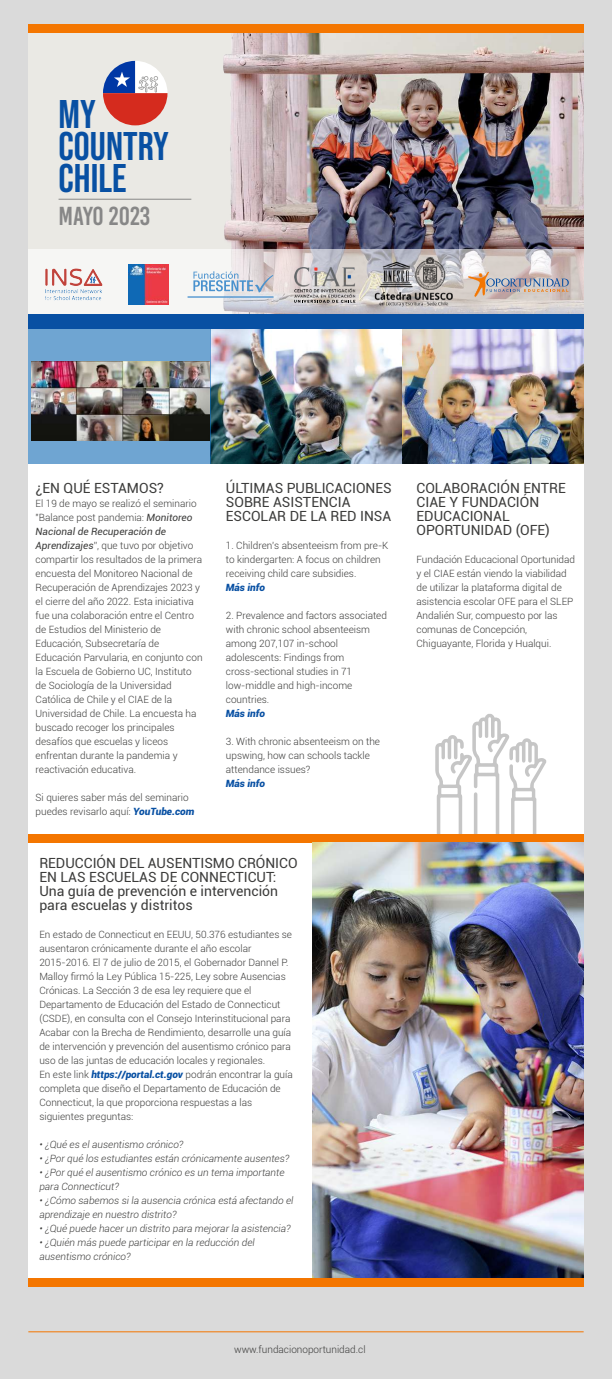
<style>
.page{position:relative;width:612px;height:1379px;background:#dadada}
.page>*{position:absolute;margin:0;border:0;box-sizing:border-box;transform-origin:0 0}
.t1{font:40px/32px "Bebas Neue";color:#0850a3}
.t2{font:26px "Bebas Kai";color:#878787}
.t3{font:14px/14px "Roboto";color:#3c3c3b}
.t4{font:300 10px/14px "Roboto";color:#3c3c3b}
.t5{font:italic 300 10px/14px "Roboto";color:#3c3c3b}
.t6{font:italic 900 10px "Roboto";color:#0850a3}
.s1{font-weight:400;font-style:italic}
.s2{font-weight:900;font-style:italic;color:#0850a3}
</style>
<div class="page">
<div style="left:28px;top:28px;width:556px;height:1254px;background:#fff"></div>
<div style="left:28px;top:32px;width:556px;height:281px;background:#eae9e4"></div>
<img style="left:223px;top:33px;width:361px;height:216px">
<svg style="left:30px;top:249px;width:552px;height:65px"></svg>
<svg style="left:468px;top:272px;width:101px;height:25px"></svg>
<img style="left:45px;top:269px;width:57px;height:31px">
<svg style="left:103px;top:61px;width:65px;height:64px"></svg>
<hr style="left:59px;top:199px;width:132px;height:1px;background:#878787">
<svg style="left:435px;top:714px;width:111px;height:120px"></svg>
<svg style="left:188px;top:271px;width:86px;height:27px"></svg>
<img style="left:128px;top:264px;width:41px;height:41px">
<svg style="left:294px;top:300px;width:61px;height:3px"></svg>
<img style="left:294px;top:266px;width:61px;height:32px">
<img style="left:372px;top:257px;width:83px;height:55px">
<hr style="left:28px;top:1331px;width:556px;height:1px;background:#f47600">
<div style="left:28px;top:24px;width:556px;height:9px;background:#f47600"></div>
<img style="left:402px;top:328px;width:180px;height:136px">
<img style="left:211px;top:328px;width:191px;height:136px">
<div style="left:28px;top:328px;width:183px;height:136px;background:#6fa5d2"></div>
<img style="left:31px;top:362px;width:178px;height:78px">
<div style="left:28px;top:314px;width:556px;height:14px;background:#0850a3"></div>
<div style="left:28px;top:834px;width:556px;height:9px;background:#f47600"></div>
<img style="left:313px;top:843px;width:271px;height:435px">
<div style="left:28px;top:1278px;width:556px;height:9px;background:#f47600"></div>
<div style="left:218px;top:178px;width:176px;height:136px;border:1px solid #1d1d1b"></div>
<div style="left:408px;top:178px;width:176px;height:136px;border:1px solid #1d1d1b"></div>
<div style="left:218px;top:328px;width:176px;height:136px;border:1px solid #1d1d1b"></div>
<div style="left:408px;top:328px;width:176px;height:136px;border:1px solid #1d1d1b"></div>
<div style="left:313px;top:927px;width:271px;height:137px;border:1px solid #1d1d1b"></div>
<h1 class="t1" style="left:59px;top:98px;width:112px">MY<br>COUNTRY<br>CHILE</h1>
<h2 class="t2" style="left:59px;top:202px;width:93px">MAYO 2023</h2>
<h3 class="t3" style="left:36px;top:480px;width:130px">¿EN QUÉ ESTAMOS?</h3>
<p class="t4" style="left:36px;top:496px;width:169px">El 19 de mayo se realizó el seminario "Balance post pandemia: <span class="s1">Monitoreo Nacional de Recuperación de Aprendizajes</span>”, que tuvo por objetivo compartir los resultados de la primera encuesta del Monitoreo Nacional de Recuperación de Aprendizajes 2023 y el cierre del año 2022. Esta iniciativa fue una colaboración entre el Centro de Estudios del Ministerio de Educación, Subsecretaría de Educación Parvularia, en conjunto con la Escuela de Gobierno UC, Instituto de Sociología de la Universidad Católica de Chile y el CIAE de la Universidad de Chile. La encuesta ha buscado recoger los principales desafíos que escuelas y liceos enfrentan durante la pandemia y reactivación educativa.</p>
<p class="t4" style="left:36px;top:790px;width:160px">Si quieres saber más del seminario puedes revisarlo aquí: <span class="s2">YouTube.com</span></p>
<h3 class="t3" style="left:226px;top:480px;width:167px">ÚLTIMAS PUBLICACIONES<br>SOBRE ASISTENCIA<br>ESCOLAR DE LA RED INSA</h3>
<p class="t4" style="left:226px;top:538px;width:164px">1. Children's absenteeism from pre-K to kindergarten: A focus on children receiving child care subsidies.</p>
<p class="t6" style="left:226px;top:580px;width:41px">Más info</p>
<p class="t4" style="left:226px;top:608px;width:163px">2. Prevalence and factors associated with chronic school absenteeism among 207,107 in-school adolescents: Findings from cross-sectional studies in 71 low-middle and high-income countries.</p>
<p class="t6" style="left:226px;top:706px;width:41px">Más info</p>
<p class="t4" style="left:226px;top:734px;width:156px">3. With chronic absenteeism on the upswing, how can schools tackle attendance issues?</p>
<p class="t6" style="left:226px;top:776px;width:41px">Más info</p>
<h3 class="t3" style="left:39px;top:856px;width:260px">REDUCCIÓN DEL AUSENTISMO CRÓNICO<br>EN LAS ESCUELAS DE CONNECTICUT:<br>Una guía de prevención e intervención para escuelas y distritos</h3>
<p class="t4" style="left:39px;top:927px;width:255px">En estado de Connecticut en EEUU, 50.376 estudiantes se ausentaron crónicamente durante el año escolar 2015-2016. El 7 de julio de 2015, el Gobernador Dannel P.<br>Malloy firmó la Ley Pública 15-225, Ley sobre Ausencias Crónicas. La Sección 3 de esa ley requiere que el Departamento de Educación del Estado de Connecticut (CSDE), en consulta con el Consejo Interinstitucional para Acabar con la Brecha de Rendimiento, desarrolle una guía de intervención y prevención del ausentismo crónico para uso de las juntas de educación locales y regionales.<br>En este link <span class="s2">https://portal.ct.gov</span> podrán encontrar la guía completa que diseño el Departamento de Educación de Connecticut, la que proporciona respuestas a las siguientes preguntas:</p>
<p class="t5" style="left:39px;top:1137px;width:146px">• ¿Qué es el ausentismo crónico?</p>
<p class="t5" style="left:39px;top:1151px;width:251px">• ¿Por qué los estudiantes están crónicamente ausentes?</p>
<p class="t5" style="left:39px;top:1165px;width:247px">• ¿Por qué el ausentismo crónico es un tema importante para Connecticut?</p>
<p class="t5" style="left:39px;top:1193px;width:256px">• ¿Cómo sabemos si la ausencia crónica está afectando el aprendizaje en nuestro distrito?</p>
<p class="t5" style="left:39px;top:1221px;width:253px">• ¿Qué puede hacer un distrito para mejorar la asistencia?</p>
<p class="t5" style="left:39px;top:1235px;width:217px">• ¿Quién más puede participar en la reducción del ausentismo crónico?</p>
<h3 class="t3" style="left:417px;top:480px;width:151px">COLABORACIÓN ENTRE<br>CIAE Y FUNDACIÓN<br>EDUCACIONAL<br>OPORTUNIDAD (OFE)</h3>
<p class="t4" style="left:417px;top:552px;width:160px">Fundación Educacional Oportunidad y el CIAE están viendo la viabilidad de utilizar la plataforma digital de asistencia escolar OFE para el SLEP Andalién Sur, compuesto por las comunas de Concepción, Chiguayante, Florida y Hualqui.</p>
<p class="t4" style="left:234px;top:1342px;width:133px">www.fundacionoportunidad.cl</p>
</div>
